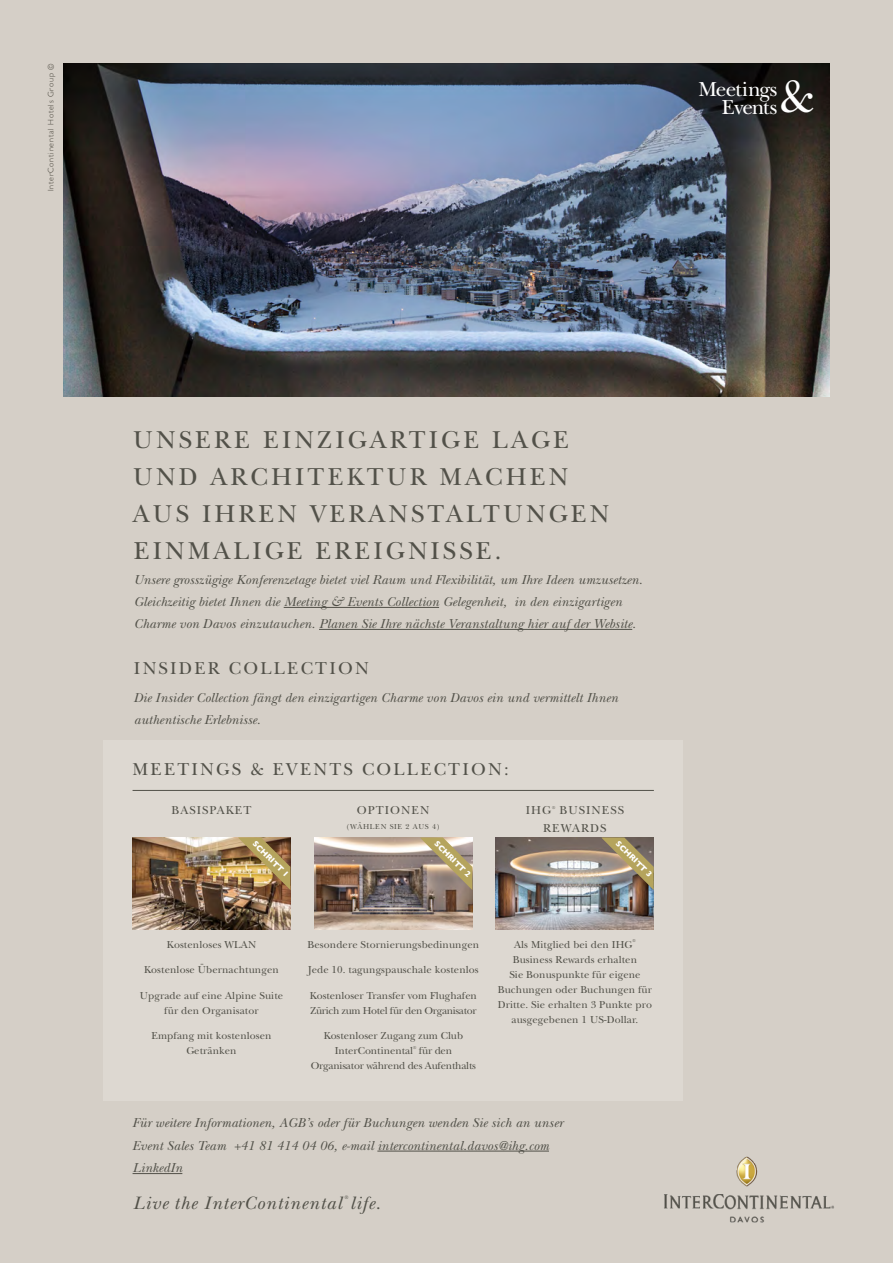
<style>
.page{position:relative;width:893px;height:1263px;background:#d5cfc7}
.page>*{position:absolute;margin:0;border:0;box-sizing:border-box;transform-origin:0 0}
.t1{font:47.55px "New Baskerville LT";color:#fff}
.t2{font:25.5px/37px "New Baskerville LT";letter-spacing:.125em;color:#525149}
.t3{font:21.15px/18.1px "New Baskerville LT";letter-spacing:-.04em;color:#fff;text-align:right}
.t4{font:italic 18.75px "New Baskerville LT";letter-spacing:.05em;color:#525149}
.t5{font:18px "New Baskerville LT";letter-spacing:.125em;color:#525149}
.t6{font:italic 13.5px/22.5px "New Baskerville LT";letter-spacing:.01em;color:#525149}
.t7{font:12px/18px "New Baskerville LT";letter-spacing:.085em;color:#525149}
.t8{font:10.5px/15px "New Baskerville LT";letter-spacing:.01em;color:#525149;text-align:center}
.t9{font:10.5px/15px "New Baskerville LT";letter-spacing:-.015em;color:#525149}
.t10{font:10.5px/15px "New Baskerville LT";letter-spacing:-.02em;color:#525149}
.t11{font:700 8.25px "Gill Sans";color:#fff}
.t12{font:300 7.95px "Gill Sans MT Pro";letter-spacing:.095em;color:#525149}
.t13{font:7.5px "New Baskerville LT";letter-spacing:.085em;color:#525149}
.t14{font:italic 5.25px "New Baskerville LT";color:#525149}
.t15{font:4.35px "New Baskerville LT";color:#525149}
</style>
<div class="page">
<hr style="left:284px;top:607px;width:155px;height:1px;background:#525149">
<hr style="left:319px;top:629px;width:313px;height:1px;background:#525149">
<div style="left:104px;top:740px;width:579px;height:361px;background:#ddd8d1"></div>
<hr style="left:133px;top:790px;width:521px;height:1px;background:#525149">
<hr style="left:377px;top:1151px;width:172px;height:1px;background:#525149">
<hr style="left:133px;top:1173px;width:49px;height:1px;background:#525149">
<img style="left:133px;top:837px;width:157px;height:93px">
<img style="left:314px;top:837px;width:158px;height:93px">
<img style="left:496px;top:837px;width:158px;height:93px">
<img style="left:63px;top:63px;width:767px;height:334px">
<img style="left:238px;top:837px;width:52px;height:53px">
<svg style="left:420px;top:837px;width:52px;height:53px;background:#af9e80"></svg>
<svg style="left:601px;top:837px;width:53px;height:53px;background:#978a6e"></svg>
<img style="left:664px;top:1156px;width:170px;height:67px">
<p class="t12" style="left:46px;top:191px;width:129px;rotate:-90deg">InterContinental Hotels Group ©</p>
<h3 class="t3" style="left:699px;top:80px;width:80px">Meetings<br>Events</h3>
<h1 class="t1" style="left:779px;top:69px;width:37px">&amp;</h1>
<h2 class="t2" style="left:133px;top:421px;width:478px">UNSERE EINZIGARTIGE LAGE<br>UND ARCHITEKTUR MACHEN<br>AUS IHREN VERANSTALTUNGEN<br>EINMALIGE EREIGNISSE.</h2>
<p class="t6" style="left:134px;top:569px;width:510px;line-height:22px">Unsere grosszügige Konferenzetage bietet viel Raum und Flexibilität, um Ihre Ideen umzusetzen.<br>Gleichzeitig bietet Ihnen die Meeting &amp; Events Collection Gelegenheit, in den einzigartigen<br>Charme von Davos einzutauchen. Planen Sie Ihre nächste Veranstaltung hier auf der Website.</p>
<h3 class="t5" style="left:134px;top:658px;width:236px">INSIDER COLLECTION</h3>
<p class="t6" style="left:134px;top:686px;width:486px">Die Insider Collection fängt den einzigartigen Charme von Davos ein und vermittelt Ihnen authentische Erlebnisse.</p>
<h3 class="t5" style="left:133px;top:759px;width:378px">MEETINGS &amp; EVENTS COLLECTION:</h3>
<p class="t7" style="left:172px;top:801px;width:81px">BASISPAKET</p>
<p class="t7" style="left:357px;top:801px;width:74px">OPTIONEN</p>
<p class="t13" style="left:346px;top:822px;width:96px">(WÄHLEN SIE 2 AUS 4)</p>
<p class="t7" style="left:526px;top:801px;width:27px">IHG</p>
<p class="t15" style="left:552px;top:805px;width:5px">®</p>
<p class="t7" style="left:543px;top:801px;width:82px;text-indent:16px">BUSINESS<br>REWARDS</p>
<p class="t11" style="left:259px;top:837px;width:49px;rotate:45deg">SCHRITT 1</p>
<p class="t11" style="left:440px;top:837px;width:49px;rotate:45deg">SCHRITT 2</p>
<p class="t11" style="left:622px;top:837px;width:49px;rotate:45deg">SCHRITT 3</p>
<p class="t8" style="left:167px;top:937px;width:91px">Kostenloses WLAN</p>
<p class="t8" style="left:144px;top:962px;width:136px">Kostenlose Übernachtungen</p>
<p class="t8" style="left:140px;top:988px;width:145px">Upgrade auf eine Alpine Suite für den Organisator</p>
<p class="t8" style="left:151px;top:1028px;width:122px">Empfang mit kostenlosen<br>Getränken</p>
<p class="t8" style="left:308px;top:937px;width:173px">Besondere Stornierungsbedinungen</p>
<p class="t8" style="left:308px;top:962px;width:172px">Jede 10. tagungspauschale kostenlos</p>
<p class="t9" style="left:310px;top:988px;width:169px">Kostenloser Transfer vom Flughafen<br>Zürich zum Hotel für den Organisator</p>
<p class="t8" style="left:335px;top:1028px;width:130px;text-align:left;text-indent:-11px">Kostenloser Zugang zum Club<br>InterContinental</p>
<p class="t15" style="left:413px;top:1045px;width:5px">®</p>
<p class="t10" style="left:311px;top:1043px;width:167px;text-indent:108px">für den<br>Organisator während des Aufenthalts</p>
<p class="t8" style="left:514px;top:937px;width:120px">Als Mitglied bei den IHG</p>
<p class="t15" style="left:632px;top:938px;width:5px">®</p>
<p class="t8" style="left:498px;top:952px;width:156px">Business Rewards erhalten<br>Sie Bonuspunkte für eigene<br>Buchungen oder Buchungen für<br>Dritte. Sie erhalten 3 Punkte pro ausgegebenen 1 US-Dollar.</p>
<p class="t6" style="left:133px;top:1112px;width:432px">Für weitere Informationen, AGB’s oder für Buchungen wenden Sie sich an unser<br>Event Sales Team +41 81 414 04 06, e-mail intercontinental.davos@ihg.com<br>LinkedIn</p>
<p class="t14" style="left:344px;top:1194px;width:5px">®</p>
<h3 class="t4" style="left:133px;top:1192px;width:250px">Live the InterContinental life.</h3>
</div>
